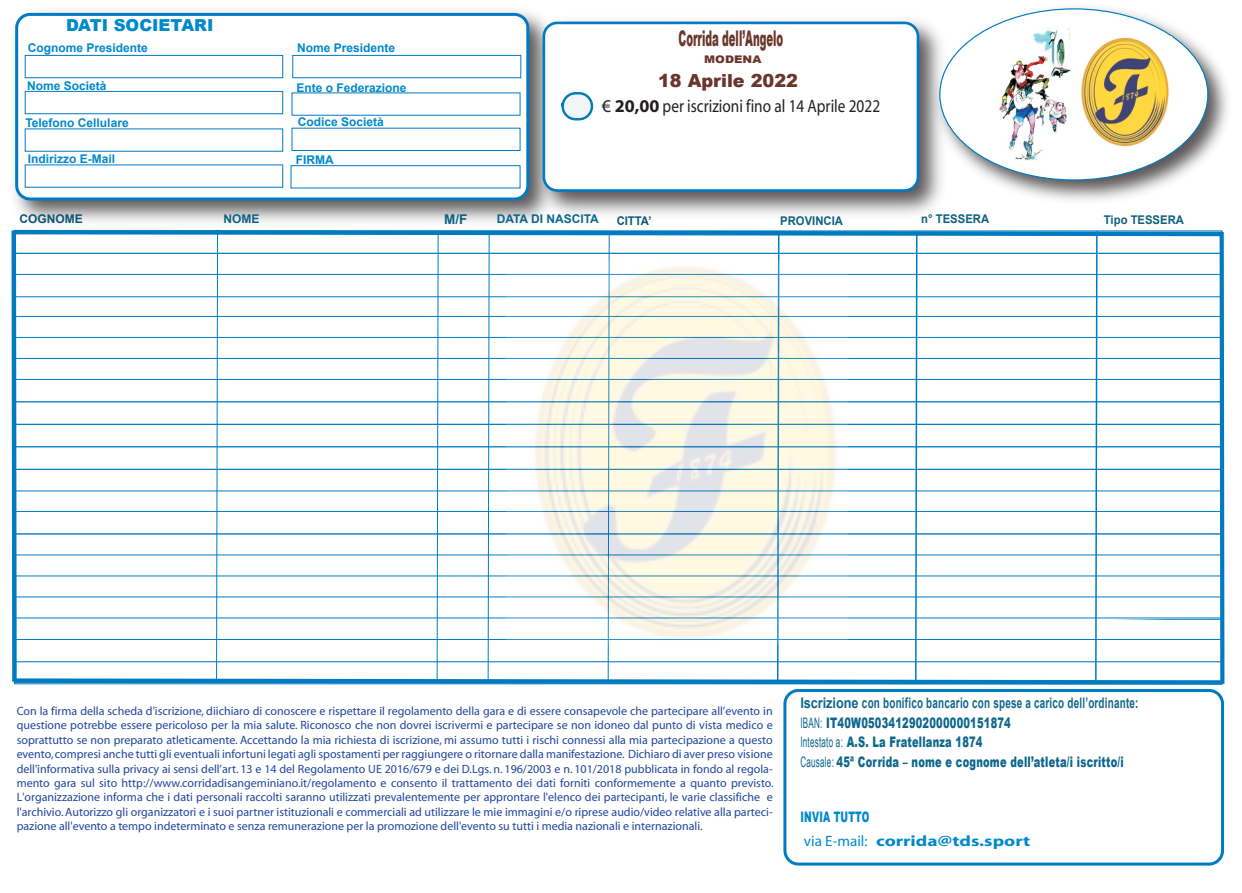
<style>
.page{position:relative;width:1242px;height:893px;background:#fff}
.page>*{position:absolute;margin:0;border:0;box-sizing:border-box;transform-origin:0 0}
.t1{font:900 21.6px "Arial";color:#6a362b;scale:.47 1}
.t2{font:18px "Myriad";color:#231f20}
.t3{font:900 18px "Arial";color:#6a362b}
.t4{font:900 16.5px "Arial";color:#0089cc}
.t5{font:700 15px "Myriad";color:#0089cc;scale:1.29 1}
.t6{font:900 14.55px/19.5px "Arial";letter-spacing:.02em;color:#0e678d;scale:.68 1}
.t7{font:900 14.55px "Arial";letter-spacing:.02em;color:#0089cc;scale:.63 1}
.t8{font:700 13.5px "Arial";color:#0d6184}
.t9{font:12px/14.4px "Myriad";color:#20479d;text-align:justify}
.t10{font:700 12px "Arial";color:#0089cc}
.t11{font:700 12px "Arial";color:#0f6081;scale:.94 1}
.t12{font:700 12px "Arial";color:#0c6a91}
.t13{font:700 12px "Arial";color:#0d6184;scale:.94 1}
.t14{font:700 12px "Arial";color:#0c5573}
.t15{font:700 12px "Arial";color:#0d5977;scale:.94 1}
.t16{font:700 12px "Arial";color:#0d6286}
.t17{font:900 10.5px "Arial";color:#6a362b;scale:1.11 1}
.s1{font-weight:700}
.s2{color:#0d6488}
.s3{font-family:"Arial Narrow";font-weight:400}
.s4{font-weight:400}
</style>
<div class="page">
<img style="left:14px;top:11px;width:516px;height:211px">
<div style="left:17px;top:14px;width:511px;height:185px;background:#fff;border-radius:14px"></div>
<div style="left:15px;top:13px;width:514px;height:187px;border:3px solid #007bc2;border-radius:14px"></div>
<div style="left:25px;top:55px;width:258px;height:23px;background:#fff;border:1px solid #007bc2"></div>
<div style="left:292px;top:55px;width:229px;height:23px;background:#fff;border:1px solid #007bc2"></div>
<div style="left:25px;top:91px;width:258px;height:23px;background:#fff;border:1px solid #007bc2"></div>
<div style="left:292px;top:128px;width:228px;height:23px;background:#fff;border:1px solid #007bc2"></div>
<div style="left:291px;top:165px;width:229px;height:23px;background:#fff;border:1px solid #007bc2"></div>
<div style="left:783px;top:689px;width:441px;height:176px;border:3px solid #007bc2;border-radius:14px"></div>
<svg style="left:11px;top:229px;width:1214px;height:456px"></svg>
<img style="left:530px;top:13px;width:397px;height:208px">
<div style="left:544px;top:23px;width:374px;height:167px;background:#fff;border-radius:14px"></div>
<div style="left:542px;top:22px;width:377px;height:170px;border:3px solid #007bc2;border-radius:14px"></div>
<svg style="left:561px;top:92px;width:33px;height:29px"></svg>
<img style="left:927px;top:7px;width:301px;height:203px">
<div style="left:940px;top:9px;width:267px;height:171px;background:#fff;border-radius:50%"></div>
<img style="left:999px;top:28px;width:71px;height:133px">
<img style="left:1080px;top:37px;width:90px;height:110px">
<img style="left:506px;top:261px;width:341px;height:384px">
<h3 class="t4" style="left:66px;top:13px;width:149px">DATI SOCIETARI</h3>
<p class="t10" style="left:28px;top:39px;width:122px">Cognome Presidente</p>
<p class="t10" style="left:297px;top:39px;width:100px">Nome Presidente</p>
<p class="t10" style="left:27px;top:78px;width:81px">Nome Società</p>
<p class="t10" style="left:296px;top:79px;width:112px">Ente o Federazione</p>
<p class="t10" style="left:26px;top:114px;width:105px">Telefono Cellulare</p>
<p class="t10" style="left:298px;top:114px;width:88px">Codice Società</p>
<p class="t10" style="left:28px;top:151px;width:89px">Indirizzo E-Mail</p>
<p class="t10" style="left:296px;top:151px;width:39px">FIRMA</p>
<h1 class="t1" style="left:678px;top:23px;width:224px">Corrida dell’Angelo</h1>
<p class="t17" style="left:704px;top:52px;width:53px">MODENA</p>
<h2 class="t3" style="left:658px;top:68px;width:141px">18 Aprile 2022</h2>
<h2 class="t2" style="left:602px;top:97px;width:280px">€ <span class="s1">20,00</span> per iscrizioni fino al 14 Aprile 2022</h2>
<p class="t14" style="left:20px;top:210px;width:65px">COGNOME</p>
<p class="t16" style="left:224px;top:210px;width:37px">NOME</p>
<p class="t8" style="left:444px;top:210px;width:25px">M/F</p>
<p class="t12" style="left:496px;top:210px;width:104px"><span class="s2">DATA DI</span> NASCITA</p>
<p class="t15" style="left:616px;top:212px;width:39px">CITTA’</p>
<p class="t13" style="left:780px;top:212px;width:68px">PROVINCIA</p>
<p class="t11" style="left:921px;top:210px;width:74px">n° TESSERA</p>
<p class="t11" style="left:1104px;top:211px;width:87px">Tipo TESSERA</p>
<p class="t9" style="left:17px;top:704px;width:758px">Con la firma della scheda d'iscrizione, diichiaro di conoscere e rispettare il regolamento della gara e di essere consapevole che partecipare all’evento in questione potrebbe essere pericoloso per la mia salute. Riconosco che non dovrei iscrivermi e partecipare se non idoneo dal punto di vista medico e soprattutto se non preparato atleticamente. Accettando la mia richiesta di iscrizione, mi assumo tutti i rischi connessi alla mia partecipazione a questo evento, compresi anche tutti gli eventuali infortuni legati agli spostamenti per raggiungere o ritornare dalla manifestazione. Dichiaro di aver preso visione dell'informativa sulla privacy ai sensi dell’art. 13 e 14 del Regolamento UE 2016/679 e dei D.Lgs. n. 196/2003 e n. 101/2018 pubblicata in fondo al regola&shy;mento gara sul sito http://www.corridadisangeminiano.it/regolamento e consento il trattamento dei dati forniti conformemente a quanto previsto.<br>L'organizzazione informa che i dati personali raccolti saranno utilizzati prevalentemente per approntare l'elenco dei partecipanti, le varie classifiche e l'archivio. Autorizzo gli organizzatori e i suoi partner istituzionali e commerciali ad utilizzare le mie immagini e/o riprese audio/video relative alla parteci&shy;pazione all'evento a tempo indeterminato e senza remunerazione per la promozione dell'evento su tutti i media nazionali e internazionali.</p>
<p class="t6" style="left:800px;top:693px;width:499px"><span class="s1">Iscrizione con bonifico bancario con spese a carico dell’ordinante:<br></span><span class="s3">IBAN:</span> IT40W0503412902000000151874<br><span class="s3">Intestato a:</span> A.S. La Fratellanza 1874<br><span class="s3">Causale:</span> 45ª Corrida – nome e cognome dell’atleta/i iscritto/i</p>
<p class="t7" style="left:800px;top:806px;width:111px">INVIA TUTTO</p>
<p class="t5" style="left:804px;top:833px;width:177px"><span class="s4">via E-mail:</span> corrida@tds.sport</p>
</div>
